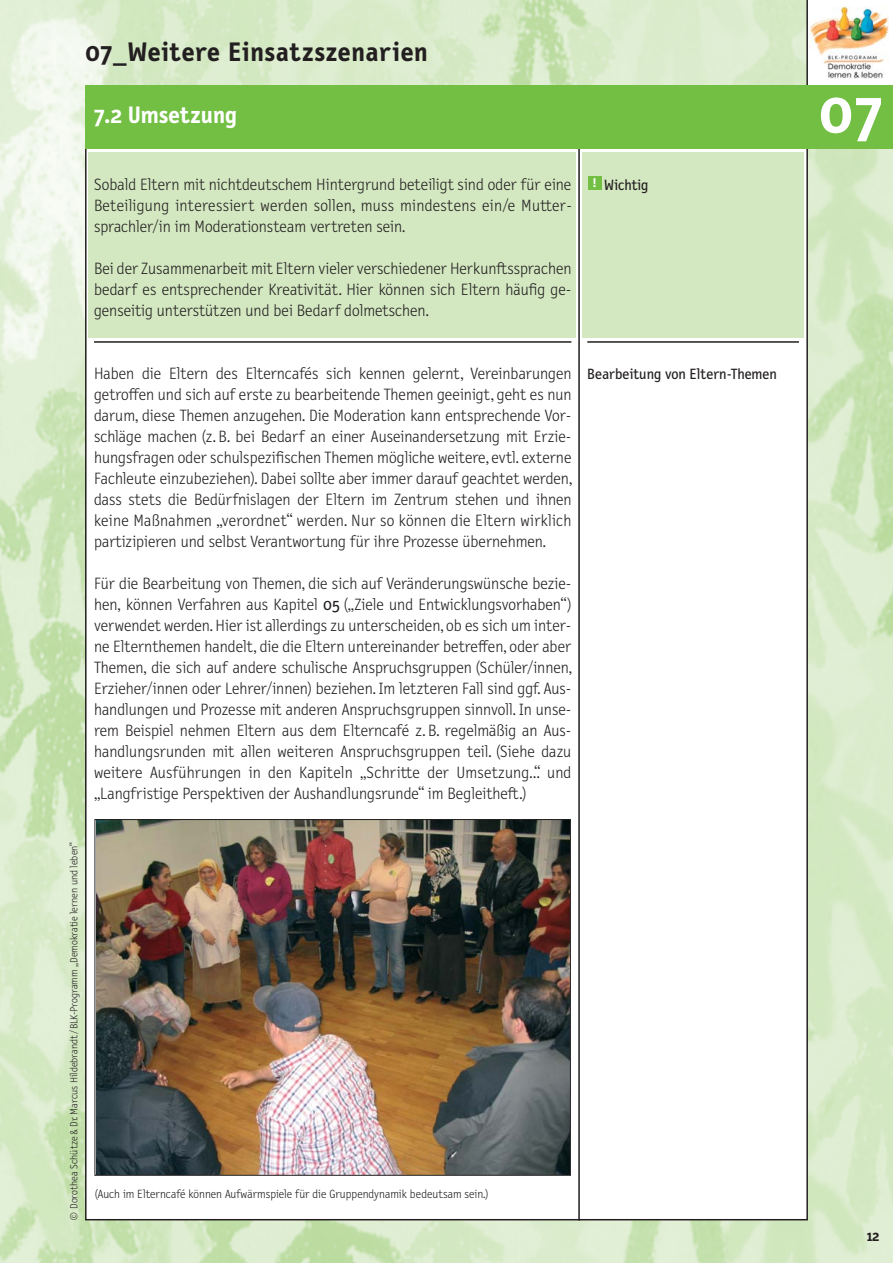
<style>
.page{position:relative;width:893px;height:1263px;background:#fff}
.page>*{position:absolute;margin:0;border:0;box-sizing:border-box;transform-origin:0 0}
.t1{font:700 63px "Letter Gothic Text";color:#fff}
.t2{font:700 27px "Letter Gothic Text";letter-spacing:.03em;color:#231f20}
.t3{font:700 24px "Letter Gothic Text";color:#fff}
.t4{font:300 16.5px/21px "Letter Gothic Text";color:#231f20;text-align:justify}
.t5{font:15px "Letter Gothic Text";color:#231f20}
.t6{font:700 15px "Letter Gothic Text";color:#231f20}
.t7{font:700 12.45px "Letter Gothic Text";color:#fff;scale:1.27 1}
.t8{font:300 12px "Letter Gothic Text";color:#231f20}
.t9{font:300 10.5px "Letter Gothic Text";color:#231f20}
.s1{font-weight:400}
</style>
<div class="page">
<img style="left:0;top:0;width:893px;height:1263px">
<div style="left:808px;top:0;width:85px;height:85px;background:#fff"></div>
<img style="left:809px;top:6px;width:80px;height:73px">
<hr style="left:806px;top:0;width:2px;height:111px;background:#231f20">
<div style="left:86px;top:141px;width:494px;height:1079px;background:#fff"></div>
<div style="left:579px;top:141px;width:228px;height:1079px;background:#fff"></div>
<div style="left:578px;top:140px;width:230px;height:1080px;border:2px solid #231f20"></div>
<img style="left:97px;top:821px;width:472px;height:353px">
<div style="left:582px;top:152px;width:222px;height:185px;background:#d3e8c1"></div>
<div style="left:89px;top:152px;width:487px;height:185px;background:#d3e8c1"></div>
<div style="left:85px;top:85px;width:724px;height:64px;background:#72bf44"></div>
<div style="left:808px;top:85px;width:85px;height:64px;background:#72bf44"></div>
<hr style="left:587px;top:341px;width:212px;height:2px;background:#231f20">
<hr style="left:94px;top:341px;width:477px;height:2px;background:#231f20">
<div style="left:588px;top:177px;width:13px;height:13px;background:#72bf44"></div>
<h2 class="t2" style="left:85px;top:42px;width:344px">07_Weitere Einsatzszenarien</h2>
<h3 class="t3" style="left:94px;top:106px;width:144px">7.2 Umsetzung</h3>
<h1 class="t1" style="left:818px;top:88px;width:66px">07</h1>
<p class="t5" style="left:604px;top:179px;width:46px">Wichtig</p>
<p class="t4" style="left:94px;top:175px;width:479px">Sobald Eltern mit nichtdeutschem Hintergrund beteiligt sind oder für eine Beteiligung interessiert werden sollen, muss mindestens ein/e Mutter - sprachler/in im Moderationsteam vertreten sein.</p>
<p class="t4" style="left:94px;top:259px;width:479px">Bei der Zusammenarbeit mit Eltern vieler verschiedener Herkunftssprachen bedarf es entsprechender Kreativität. Hier können sich Eltern häufig ge - genseitig unterstützen und bei Bedarf dolmetschen.</p>
<p class="t7" style="left:592px;top:178px;width:5px">!</p>
<p class="t4" style="left:94px;top:364px;width:480px">Haben die Eltern des Elterncafés sich kennen gelernt, Vereinbarungen getroffen und sich auf erste zu bearbeitende Themen geeinigt, geht es nun darum, diese Themen anzugehen. Die Moderation kann entsprechende Vor - schläge machen (z. B. bei Bedarf an einer Auseinandersetzung mit Er zie - hungsfragen oder schulspezifischen Themen mögliche weitere, evtl. externe Fachleute einzubeziehen). Dabei sollte aber immer darauf geachtet werden, dass stets die Bedürfnislagen der Eltern im Zentrum stehen und ihnen keine Maßnahmen „verordnet“ werden. Nur so können die Eltern wirklich par tizipieren und selbst Verantwortung für ihre Prozesse übernehmen.</p>
<p class="t4" style="left:94px;top:574px;width:480px">Für die Bearbeitung von Themen, die sich auf Veränderungswünsche bezie&shy;hen, können Verfahren aus Kapitel <span class="s1">05</span> („Ziele und Entwicklungsvorhaben“) verwendet werden. Hier ist allerdings zu unterscheiden, ob es sich um inter&shy;ne Elternthemen handelt, die die Eltern untereinander betreffen, oder aber Themen, die sich auf andere schulische Anspruchsgruppen (Schüler/innen, Erzieher/innen oder Lehrer/innen) beziehen. Im letzteren Fall sind ggf. Aus - handlungen und Prozesse mit anderen Anspruchsgruppen sinnvoll. In unse&shy;rem Beispiel nehmen Eltern aus dem Elterncafé z. B. regelmäßig an Aus - handlungsrunden mit allen weiteren Anspruchsgruppen teil. (Siehe dazu weitere Ausführungen in den Kapiteln „Schritte der Umsetzung…“ und „Langfristige Perspektiven der Aushandlungsrunde“ im Begleitheft.)</p>
<p class="t9" style="left:70px;top:1221px;width:381px;rotate:-90deg">© Dorothea Schütze &amp; Dr. Marcus Hildebrandt / BLK-Programm „Demokratie lernen und leben“</p>
<p class="t8" style="left:94px;top:1189px;width:397px">(Auch im Elterncafé können Aufwärmspiele für die Gruppendynamik bedeutsam sein.)</p>
<p class="t5" style="left:587px;top:368px;width:191px">Bearbeitung von Eltern-Themen</p>
<p class="t6" style="left:867px;top:1230px;width:14px">12</p>
</div>
